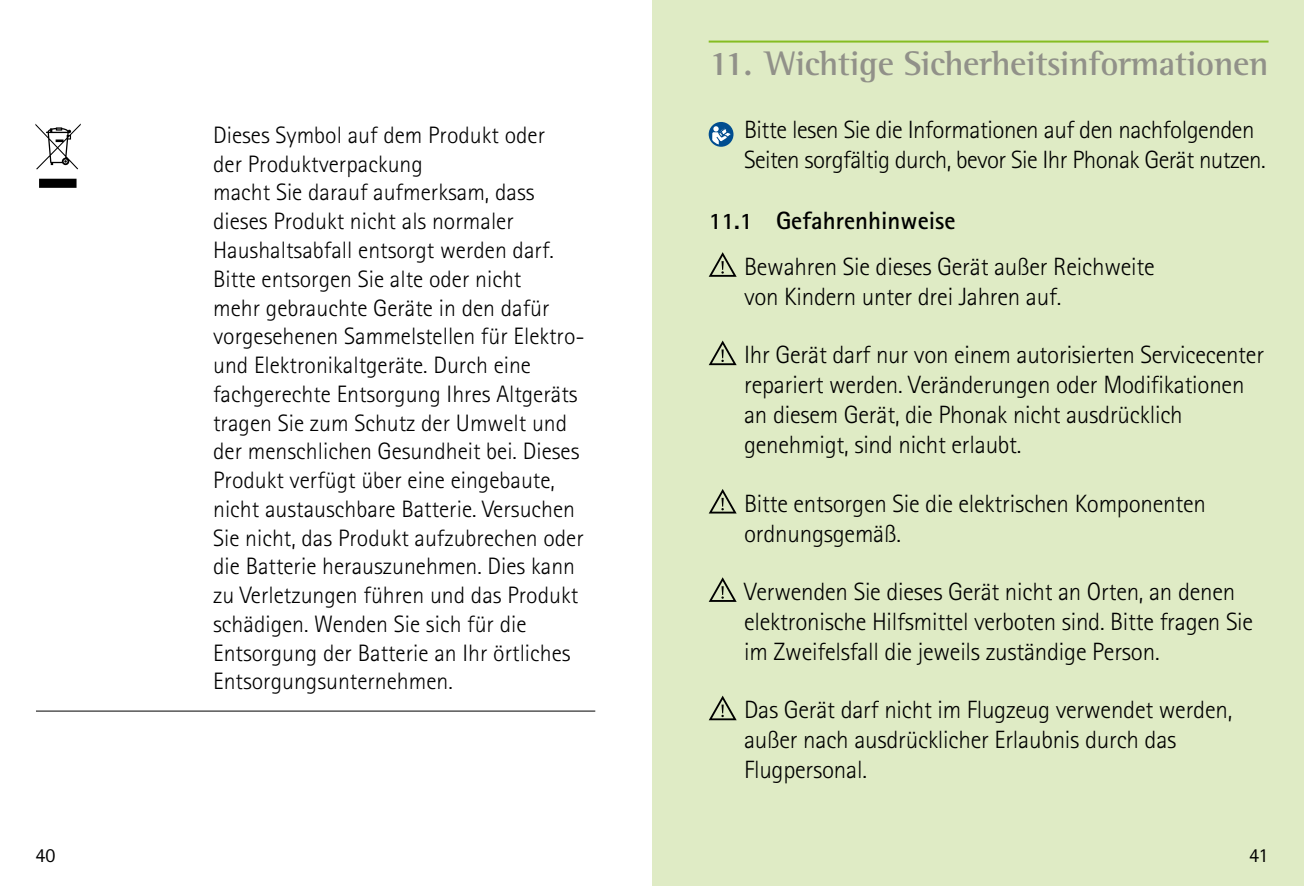
<style>
.page{position:relative;width:1304px;height:886px;background:#fff}
.page>*{position:absolute;margin:0;border:0;box-sizing:border-box;transform-origin:0 0}
.t1{font:700 35px "Rotis Semi Serif Pro";letter-spacing:-.01em;color:#919189}
.t2{font:300 25px/30px "Rotis Sans Serif Pro";letter-spacing:-.01em;color:#000}
.t3{font:700 25px "Rotis Sans Serif Pro";color:#000}
.t4{font:300 23.75px/28.8px "Rotis Sans Serif Pro";color:#000}
.t5{font:20px "Rotis Sans Serif Pro";color:#000}
.s1{font-size:23.75px}
</style>
<div class="page">
<div style="left:652px;top:0;width:652px;height:886px;background:#dfebc5"></div>
<svg style="left:35px;top:123px;width:46px;height:65px"></svg>
<hr style="left:36px;top:710px;width:559px;height:1px;background:#000">
<svg style="left:709px;top:252px;width:28px;height:25px"></svg>
<svg style="left:709px;top:340px;width:28px;height:25px"></svg>
<svg style="left:709px;top:489px;width:28px;height:24px"></svg>
<svg style="left:709px;top:577px;width:28px;height:25px"></svg>
<svg style="left:709px;top:695px;width:28px;height:25px"></svg>
<div style="left:709px;top:122px;width:24px;height:25px;background:#004d90;border-radius:50%"></div>
<svg style="left:712px;top:126px;width:20px;height:18px"></svg>
<hr style="left:709px;top:41px;width:560px;height:2px;background:#85bc22">
<p class="t4" style="left:213px;top:121px;width:373px">Dieses Symbol auf dem Produkt oder<br>der Produktverpackung<br>macht Sie darauf aufmerksam, dass dieses Produkt nicht als normaler Haushaltsabfall entsorgt werden darf.<br>Bitte entsorgen Sie alte oder nicht<br>mehr gebrauchte Geräte in den dafür vorgesehenen Sammelstellen für Elektro&shy;und Elektronikaltgeräte. Durch eine fachgerechte Entsorgung Ihres Altgeräts tragen Sie zum Schutz der Umwelt und der menschlichen Gesundheit bei. Dieses Produkt verfügt über eine eingebaute, nicht austauschbare Batterie. Versuchen Sie nicht, das Produkt aufzubrechen oder die Batterie herauszunehmen. Dies kann zu Verletzungen führen und das Produkt schädigen. Wenden Sie sich für die Entsorgung der Batterie an Ihr örtliches Entsorgungsunternehmen.</p>
<h1 class="t1" style="left:709px;top:50px;width:561px">11. Wichtige Sicherheitsinformationen</h1>
<p class="t2" style="left:744px;top:115px;width:523px">Bitte lesen Sie die Informationen auf den nachfolgenden<br>Seiten sorgfältig durch, bevor Sie Ihr Phonak Gerät nutzen.</p>
<p class="t3" style="left:709px;top:210px;width:248px"><span class="s1">11.1</span> Gefahrenhinweise</p>
<p class="t2" style="left:744px;top:252px;width:412px">Bewahren Sie dieses Gerät außer Reichweite von Kindern unter drei Jahren auf.</p>
<p class="t2" style="left:744px;top:340px;width:522px">Ihr Gerät darf nur von einem autorisierten Servicecenter repariert werden. Veränderungen oder Modifikationen an diesem Gerät, die Phonak nicht ausdrücklich genehmigt, sind nicht erlaubt.</p>
<p class="t2" style="left:744px;top:488px;width:463px">Bitte entsorgen Sie die elektrischen Komponenten ordnungsgemäß.</p>
<p class="t2" style="left:744px;top:577px;width:511px">Verwenden Sie dieses Gerät nicht an Orten, an denen elektronische Hilfsmittel verboten sind. Bitte fragen Sie im Zweifelsfall die jeweils zuständige Person.</p>
<p class="t2" style="left:744px;top:695px;width:490px">Das Gerät darf nicht im Flugzeug verwendet werden, außer nach ausdrücklicher Erlaubnis durch das<br>Flugpersonal.</p>
<p class="t5" style="left:35px;top:848px;width:21px">40</p>
<p class="t5" style="left:1249px;top:848px;width:21px">41</p>
</div>
